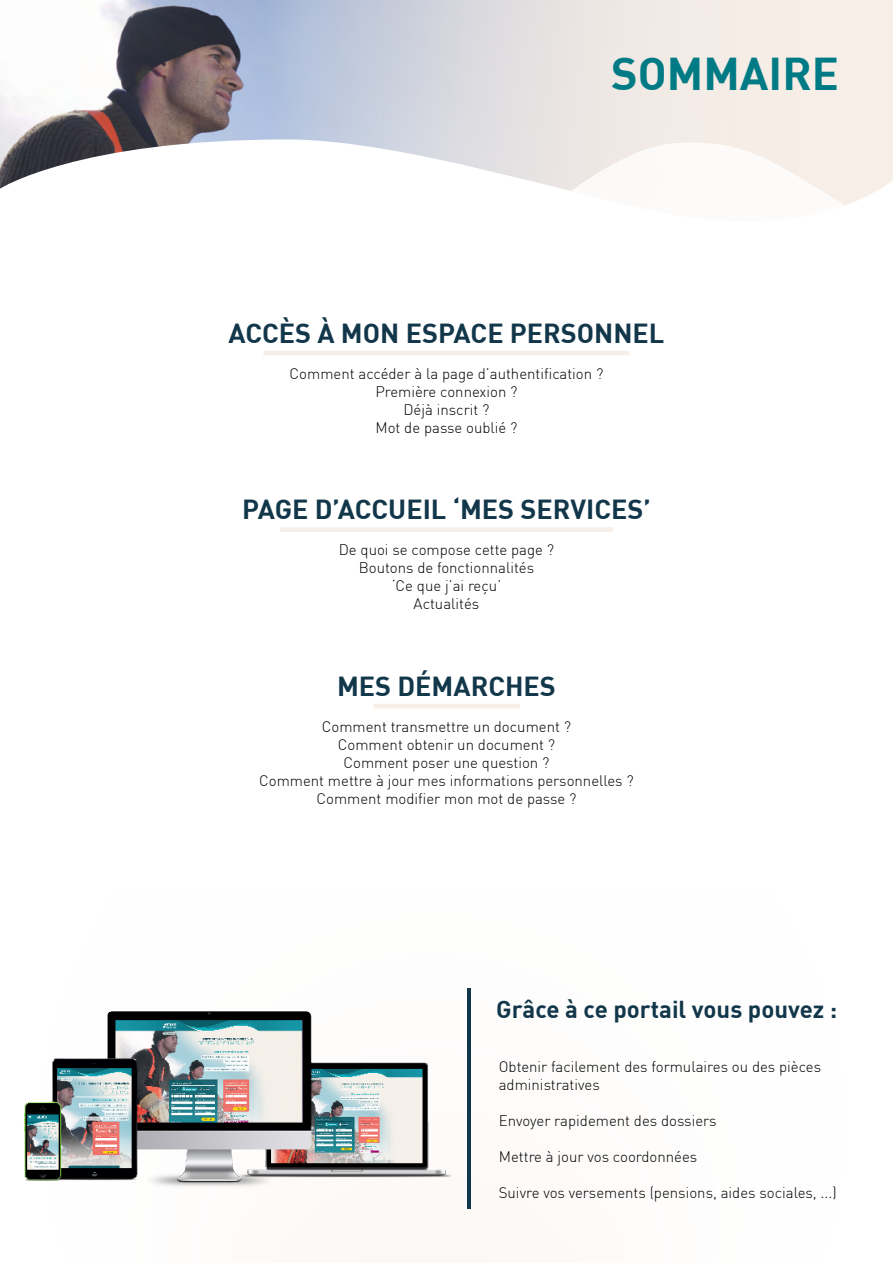
<style>
.page{position:relative;width:893px;height:1263px;background:#fff}
.page>*{position:absolute;margin:0;border:0;box-sizing:border-box;transform-origin:0 0}
.t1{font:700 45px "DIN";color:#007b85}
.t2{font:700 27px "DIN";color:#12374a}
.t3{font:700 24px "DIN";color:#12374a}
.t4{font:300 15px/18px "DIN";color:#000;text-align:center}
</style>
<div class="page">
<img style="left:0;top:0;width:268px;height:139px">
<svg style="left:268px;top:0;width:625px;height:139px;background:#e1dfe2"></svg>
<svg style="left:0;top:139px;width:893px;height:66px"></svg>
<hr style="left:264px;top:351px;width:365px;height:4px;background:#f7eee7">
<div style="left:280px;top:527px;width:333px;height:5px;background:#f7eee7"></div>
<hr style="left:373px;top:704px;width:147px;height:4px;background:#f7eee7">
<img style="left:24px;top:1011px;width:428px;height:176px">
<hr style="left:467px;top:989px;width:3px;height:220px;background:#12374a">
<h1 class="t1" style="left:611px;top:44px;width:229px">SOMMAIRE</h1>
<h2 class="t2" style="left:228px;top:315px;width:437px">ACCÈS À MON ESPACE PERSONNEL</h2>
<p class="t4" style="left:290px;top:364px;width:315px">Comment accéder à la page d’authentification ?<br>Première connexion ?<br>Déjà inscrit ?<br>Mot de passe oublié ?</p>
<h2 class="t2" style="left:242px;top:492px;width:410px">PAGE D’ACCUEIL ‘MES SERVICES’</h2>
<p class="t4" style="left:339px;top:541px;width:217px">De quoi se compose cette page ?<br>Boutons de fonctionnalités<br>‘Ce que j’ai reçu’<br>Actualités</p>
<h2 class="t2" style="left:337px;top:668px;width:220px">MES DÉMARCHES</h2>
<p class="t4" style="left:259px;top:717px;width:376px">Comment transmettre un document ?<br>Comment obtenir un document ?<br>Comment poser une question ?<br>Comment mettre à jour mes informations personnelles ?<br>Comment modifier mon mot de passe ?</p>
<h3 class="t3" style="left:496px;top:993px;width:343px">Grâce à ce portail vous pouvez :</h3>
<p class="t4" style="left:499px;top:1057px;width:324px;text-align:left">Obtenir facilement des formulaires ou des pièces administratives</p>
<p class="t4" style="left:499px;top:1111px;width:219px">Envoyer rapidement des dossiers</p>
<p class="t4" style="left:499px;top:1147px;width:200px">Mettre à jour vos coordonnées</p>
<p class="t4" style="left:499px;top:1183px;width:339px">Suivre vos versements (pensions, aides sociales, ...)</p>
</div>
